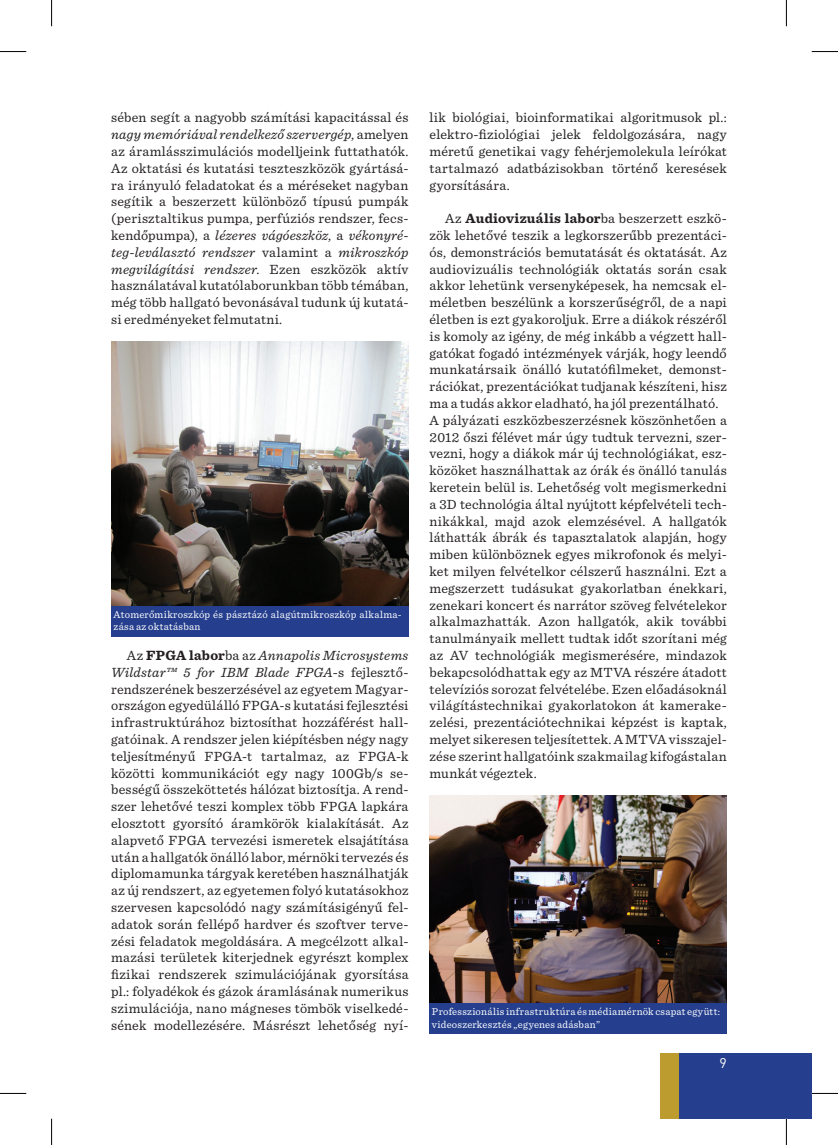
<style>
.page{position:relative;width:838px;height:1145px;background:#fff}
.page>*{position:absolute;margin:0;border:0;box-sizing:border-box;transform-origin:0 0}
.t1{font:14px/16.8px "Sentinel";letter-spacing:.015em;color:#231f20;text-align:justify}
.t2{font:14px "DIN Pro";color:#fff}
.t3{font:10.5px/12.6px "Sentinel";letter-spacing:.025em;color:#fff}
.s1{font-style:italic}
.s2{font-weight:700}
</style>
<div class="page">
<div style="left:677px;top:1053px;width:134px;height:65px;background:#253f8e"></div>
<div style="left:660px;top:1053px;width:18px;height:65px;background:#bd9c2f"></div>
<div style="left:111px;top:605px;width:297px;height:31px;background:#253f8e"></div>
<div style="left:429px;top:1002px;width:297px;height:32px;background:#253f8e"></div>
<img style="left:111px;top:342px;width:297px;height:263px">
<img style="left:429px;top:796px;width:297px;height:206px">
<svg style="left:0;top:51px;width:26px;height:1px"></svg>
<svg style="left:811px;top:51px;width:26px;height:1px"></svg>
<svg style="left:0;top:1093px;width:26px;height:1px"></svg>
<svg style="left:811px;top:1093px;width:26px;height:1px"></svg>
<svg style="left:51px;top:0;width:1px;height:26px"></svg>
<svg style="left:51px;top:1119px;width:1px;height:26px"></svg>
<svg style="left:785px;top:0;width:1px;height:26px"></svg>
<svg style="left:785px;top:1119px;width:1px;height:26px"></svg>
<p class="t1" style="left:111px;top:108px;width:299px">sében segít a nagyobb számítási kapacitással és <span class="s1">nagy memóriával rendelkező szervergép</span>, amelyen az áramlásszimulációs modelljeink futtathatók.<br>Az oktatási és kutatási teszteszközök gyártásá&shy;ra irányuló feladatokat és a méréseket nagyban segítik a beszerzett különböző típusú pumpák (perisztaltikus pumpa, perfúziós rendszer, fecs&shy;kendőpumpa), a <span class="s1">lézeres vágóeszköz</span>, a <span class="s1">vékonyré&shy;teg-leválasztó rendszer</span> valamint a <span class="s1">mikroszkóp megvilágítási rendszer</span>. Ezen eszközök aktív használatával kutatólaborunkban több témában, még több hallgató bevonásával tudunk új kutatá&shy;si eredményeket felmutatni.</p>
<p class="t3" style="left:114px;top:607px;width:289px">Atomerőmikroszkóp és pásztázó alagútmikroszkóp alkalma&shy;zása az oktatásban</p>
<p class="t1" style="left:111px;top:646px;width:299px;text-indent:16px">Az <span class="s2">FPGA labor</span>ba az <span class="s1">Annapolis Microsystems Wildstar™ 5 for IBM Blade FPGA</span>-s fejlesztő&shy;rendszerének beszerzésével az egyetem Magyar&shy;országon egyedülálló FPGA-s kutatási fejlesztési infrastruktúrához biztosíthat hozzáférést hall&shy;gatóinak. A rendszer jelen kiépítésben négy nagy teljesítményű FPGA-t tartalmaz, az FPGA-k közötti kommunikációt egy nagy 100Gb/s se&shy;bességű összeköttetés hálózat biztosítja. A rend&shy;szer lehetővé teszi komplex több FPGA lapkára elosztott gyorsító áramkörök kialakítását. Az alapvető FPGA tervezési ismeretek elsajátítása után a hallgatók önálló labor, mérnöki tervezés és diplomamunka tárgyak keretében használhatják az új rendszert, az egyetemen folyó kutatásokhoz szervesen kapcsolódó nagy számításigényű fel&shy;adatok során fellépő hardver és szoftver terve&shy;zési feladatok megoldására. A megcélzott alkal&shy;mazási területek kiterjednek egyrészt komplex fizikai rendszerek szimulációjának gyorsítása pl.: folyadékok és gázok áramlásának numerikus szimulációja, nano mágneses tömbök viselkedé&shy;sének modellezésére. Másrészt lehetőség nyí-</p>
<p class="t1" style="left:429px;top:108px;width:299px">lik biológiai, bioinformatikai algoritmusok pl.: elektro-fiziológiai jelek feldolgozására, nagy méretű genetikai vagy fehérjemolekula leírókat tartalmazó adatbázisokban történő keresések gyorsítására.</p>
<p class="t1" style="left:429px;top:209px;width:299px;text-align:left;text-indent:16px">Az <span class="s2">Audiovizuális labor</span>ba beszerzett eszkö&shy;zök lehetővé teszik a legkorszerűbb prezentáci&shy;ós, demonstrációs bemutatását és oktatását. Az audiovizuális technológiák oktatás során csak akkor lehetünk versenyképesek, ha nemcsak el&shy;méletben beszélünk a korszerűségről, de a napi életben is ezt gyakoroljuk. Erre a diákok részéről is komoly az igény, de még inkább a végzett hall&shy;gatókat fogadó intézmények várják, hogy leendő munkatársaik önálló kutatófilmeket, demonst&shy;rációkat, prezentációkat tudjanak készíteni, hisz ma a tudás akkor eladható, ha jól prezentálható.<br>A pályázati eszközbeszerzésnek köszönhetően a 2012 őszi félévet már úgy tudtuk tervezni, szer&shy;vezni, hogy a diákok már új technológiákat, esz&shy;közöket használhattak az órák és önálló tanulás keretein belül is. Lehetőség volt megismerkedni a 3D technológia által nyújtott képfelvételi tech&shy;nikákkal, majd azok elemzésével. A hallgatók láthatták ábrák és tapasztalatok alapján, hogy miben különböznek egyes mikrofonok és melyi&shy;ket milyen felvételkor célszerű használni. Ezt a megszerzett tudásukat gyakorlatban énekkari, zenekari koncert és narrátor szöveg felvételekor alkalmazhatták. Azon hallgatók, akik további tanulmányaik mellett tudtak időt szorítani még az AV technológiák megismerésére, mindazok bekapcsolódhattak egy az MTVA részére átadott televíziós sorozat felvételébe. Ezen előadásoknál világítástechnikai gyakorlatokon át kamerake&shy;zelési, prezentációtechnikai képzést is kaptak, melyet sikeresen teljesítettek. A MTVA visszajel&shy;zése szerint hallgatóink szakmailag kifogástalan munkát végeztek.</p>
<p class="t3" style="left:432px;top:1004px;width:289px">Professzionális infrastruktúra és médiamérnök csapat együtt: videoszerkesztés „egyenes adásban”</p>
<p class="t2" style="left:719px;top:1054px;width:9px">9</p>
</div>
